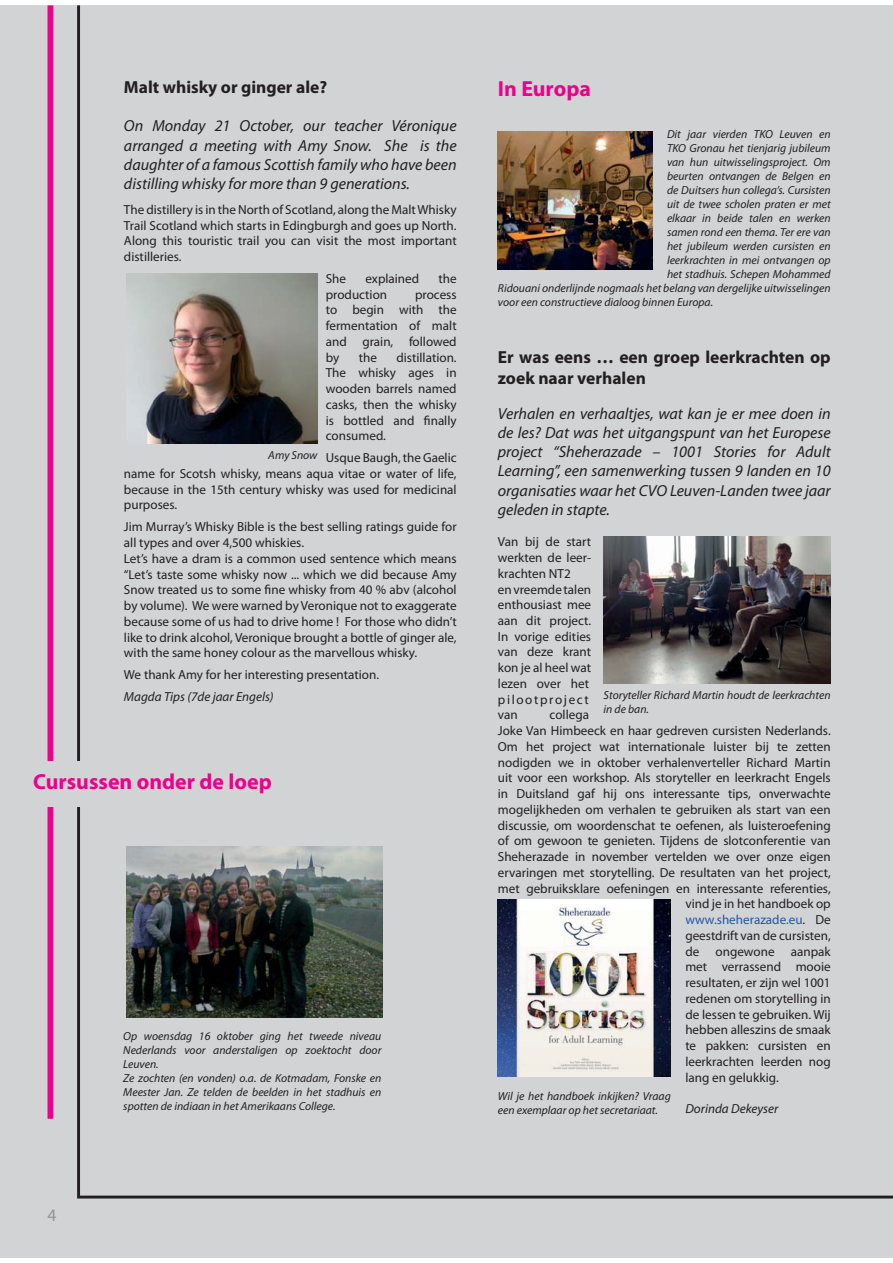
<style>
.page{position:relative;width:893px;height:1263px;background:#fff}
.page>*{position:absolute;margin:0;border:0;box-sizing:border-box;transform-origin:0 0}
.t1{font:700 21.9px "Myriad Pro";color:#ec008c}
.t2{font:700 17.55px/21px "Myriad Pro";color:#231f20}
.t3{font:17.55px "Myriad Pro";color:#939598}
.t4{font:italic 16.05px/19.2px "Myriad Pro";color:#231f20;text-align:justify}
.t5{font:13.05px/15.8px "Myriad Pro";color:#231f20;text-align:justify}
.t6{font:italic 13.05px "Myriad Pro";color:#231f20}
.t7{font:13.05px "Myriad Pro";color:#2256a6}
.t8{font:italic 11.7px/14px "Myriad Pro";color:#231f20}
.s1{color:#231f20}
</style>
<div class="page">
<div style="left:0;top:5px;width:893px;height:1252px;background:#d1d3d4"></div>
<hr style="left:77px;top:5px;width:3px;height:1191px;background:#231f20">
<div style="left:48px;top:5px;width:5px;height:1114px;background:#ec008c"></div>
<svg style="left:77px;top:1196px;width:816px;height:3px;background:#3e3b3c"></svg>
<div style="left:33px;top:762px;width:61px;height:45px;background:#d1d3d4"></div>
<img style="left:126px;top:274px;width:191px;height:170px">
<img style="left:126px;top:846px;width:256px;height:171px">
<img style="left:603px;top:536px;width:228px;height:147px">
<img style="left:498px;top:900px;width:173px;height:177px">
<img style="left:498px;top:131px;width:154px;height:138px">
<h2 class="t2" style="left:124px;top:78px;width:205px">Malt whisky or ginger ale?</h2>
<p class="t4" style="left:124px;top:117px;width:334px">On Monday 21 October, our teacher Véronique arranged a meeting with Amy Snow. She is the daughter of a famous Scottish family who have been distilling whisky for more than 9 generations.</p>
<p class="t5" style="left:124px;top:202px;width:334px">The distillery is in the North of Scotland, along the Malt Whisky Trail Scotland which starts in Edingburgh and goes up North.<br>Along this touristic trail you can visit the most important distilleries.</p>
<p class="t5" style="left:326px;top:272px;width:22px">She</p>
<p class="t5" style="left:365px;top:272px;width:55px">explained</p>
<p class="t5" style="left:438px;top:272px;width:20px">the</p>
<p class="t5" style="left:326px;top:287px;width:63px">production</p>
<p class="t5" style="left:326px;top:287px;width:132px;text-indent:89px">process to begin with the fermentation of malt and grain, followed by</p>
<p class="t5" style="left:326px;top:350px;width:132px;text-indent:71px">distillation.<br>The whisky ages in wooden barrels named casks, then the whisky is bottled and finally consumed.</p>
<p class="t5" style="left:124px;top:451px;width:334px;text-indent:202px">Usque Baugh, the Gaelic name for Scotsh whisky, means aqua vitae or water of life, because in the 15th century whisky was used for medicinal purposes.</p>
<p class="t5" style="left:124px;top:520px;width:334px;text-align:left">Jim Murray’s Whisky Bible is the best selling ratings guide for all types and over 4,500 whiskies.<br>Let’s have a dram is a common used sentence which means “Let’s taste some whisky now ... which we did because Amy Snow treated us to some fine whisky from 40 % abv (alcohol by volume). We were warned by Veronique not to exaggerate because some of us had to drive home ! For those who didn’t like to drink alcohol, Veronique brought a bottle of ginger ale, with the same honey colour as the marvellous whisky.</p>
<p class="t5" style="left:124px;top:668px;width:257px">We thank Amy for her interesting presentation.</p>
<p class="t6" style="left:124px;top:692px;width:151px">Magda Tips (7de jaar Engels)</p>
<p class="t5" style="left:359px;top:350px;width:20px">the</p>
<p class="t8" style="left:268px;top:449px;width:51px">Amy Snow</p>
<h1 class="t1" style="left:33px;top:774px;width:240px">Cursussen onder de loep</h1>
<h2 class="t3" style="left:48px;top:1208px;width:10px">4</h2>
<p class="t8" style="left:123px;top:1030px;width:260px">Op woensdag 16 oktober ging het tweede niveau Nederlands voor anderstaligen op zoektocht door Leuven.<br>Ze zochten (en vonden) o.a. de Kotmadam, Fonske en Meester Jan. Ze telden de beelden in het stadhuis en spotten de indiaan in het Amerikaans College.</p>
<h1 class="t1" style="left:498px;top:80px;width:95px">In Europa</h1>
<p class="t8" style="left:667px;top:128px;width:165px">Dit jaar vierden TKO Leuven en</p>
<p class="t8" style="left:667px;top:142px;width:165px">TKO Gronau het tienjarig jubileum</p>
<p class="t8" style="left:667px;top:156px;width:165px">van hun uitwisselingsproject. Om</p>
<p class="t8" style="left:667px;top:170px;width:165px">beurten ontvangen de Belgen en</p>
<p class="t8" style="left:667px;top:184px;width:165px">de Duitsers hun collega’s. Cursisten</p>
<p class="t8" style="left:667px;top:198px;width:165px">uit de twee scholen praten er met</p>
<p class="t8" style="left:667px;top:212px;width:165px">elkaar in beide talen en werken</p>
<p class="t8" style="left:667px;top:226px;width:165px">samen rond een thema. Ter ere van</p>
<p class="t8" style="left:667px;top:240px;width:165px">het jubileum werden cursisten en</p>
<p class="t8" style="left:667px;top:254px;width:165px">leerkrachten in mei ontvangen op</p>
<p class="t8" style="left:667px;top:268px;width:165px">het stadhuis. Schepen Mohammed</p>
<p class="t8" style="left:498px;top:282px;width:334px">Ridouani onderlijnde nogmaals het belang van dergelijke uitwisselingen</p>
<p class="t8" style="left:498px;top:296px;width:217px">voor een constructieve dialoog binnen Europa.</p>
<h2 class="t2" style="left:498px;top:347px;width:334px">Er was eens … een groep leerkrachten op zoek naar verhalen</h2>
<p class="t4" style="left:498px;top:405px;width:334px">Verhalen en verhaaltjes, wat kan je er mee doen in de les? Dat was het uitgangspunt van het Europese project “Sheherazade – 1001 Stories for Adult Learning”, een samenwerking tussen 9 landen en 10 organisaties waar het CVO Leuven-Landen twee jaar geleden in stapte.</p>
<p class="t5" style="left:498px;top:535px;width:95px;text-align:left">Van bij de start werkten de leer&shy;krachten NT2<br>en vreemde talen enthousiast mee aan dit project.<br>In vorige edities van deze krant kon je al heel wat lezen over het pilootproject van</p>
<p class="t8" style="left:603px;top:689px;width:229px">Storyteller Richard Martin houdt de leerkrachten in de ban.</p>
<p class="t5" style="left:550px;top:708px;width:41px">collega</p>
<p class="t5" style="left:498px;top:724px;width:334px">Joke Van Himbeeck en haar gedreven cursisten Nederlands.</p>
<p class="t5" style="left:498px;top:740px;width:334px">Om het project wat internationale luister bij te zetten</p>
<p class="t5" style="left:498px;top:755px;width:334px">nodigden we in oktober verhalenverteller Richard Martin</p>
<p class="t5" style="left:498px;top:771px;width:334px">uit voor een workshop. Als storyteller en leerkracht Engels</p>
<p class="t5" style="left:498px;top:787px;width:334px">in Duitsland gaf hij ons interessante tips, onverwachte</p>
<p class="t5" style="left:498px;top:802px;width:334px">mogelijkheden om verhalen te gebruiken als start van een</p>
<p class="t5" style="left:498px;top:818px;width:334px">discussie, om woordenschat te oefenen, als luisteroefening</p>
<p class="t5" style="left:498px;top:834px;width:334px">of om gewoon te genieten. Tijdens de slotconferentie van</p>
<p class="t5" style="left:498px;top:850px;width:334px">Sheherazade in november vertelden we over onze eigen</p>
<p class="t5" style="left:498px;top:865px;width:334px">ervaringen met storytelling. De resultaten van het project,</p>
<p class="t5" style="left:498px;top:881px;width:334px">met gebruiksklare oefeningen en interessante referenties,</p>
<p class="t5" style="left:685px;top:897px;width:147px">vind je in het handboek op</p>
<p class="t7" style="left:685px;top:915px;width:147px">www.sheherazade.eu<span class="s1">. De</span></p>
<p class="t5" style="left:685px;top:928px;width:147px">geestdrift van de cursisten,</p>
<p class="t5" style="left:685px;top:944px;width:147px">de ongewone aanpak</p>
<p class="t5" style="left:685px;top:960px;width:147px">met verrassend mooie</p>
<p class="t5" style="left:685px;top:976px;width:147px">resultaten, er zijn wel 1001</p>
<p class="t5" style="left:685px;top:991px;width:147px">redenen om storytelling in</p>
<p class="t5" style="left:685px;top:1007px;width:147px">de lessen te gebruiken. Wij</p>
<p class="t5" style="left:685px;top:1023px;width:147px">hebben alleszins de smaak</p>
<p class="t5" style="left:685px;top:1039px;width:147px">te pakken: cursisten en</p>
<p class="t5" style="left:685px;top:1054px;width:147px">leerkrachten leerden nog</p>
<p class="t5" style="left:685px;top:1070px;width:95px">lang en gelukkig.</p>
<p class="t6" style="left:685px;top:1104px;width:94px">Dorinda Dekeyser</p>
<p class="t8" style="left:498px;top:1090px;width:174px">Wil je het handboek inkijken? Vraag een exemplaar op het secretariaat.</p>
</div>
